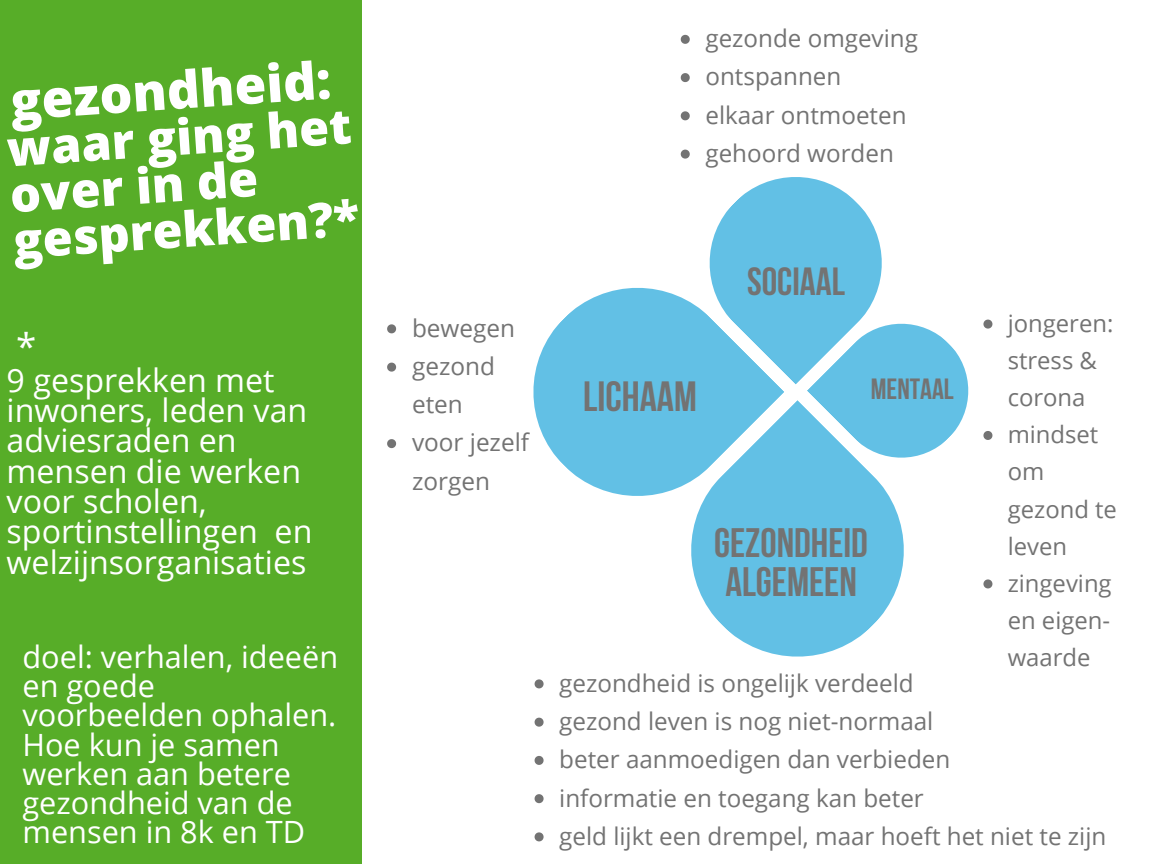
<style>
.page{position:relative;width:1152px;height:864px;background:#fff}
.page>*{position:absolute;margin:0;border:0;box-sizing:border-box;transform-origin:0 0}
.t1{font:800 51.6px "Open Sans";color:#fff}
.t2{font:800 48.6px/46px "Open Sans";color:#fff}
.t3{font:700 42.15px "Bebas Neue";color:#737373}
.t4{font:700 40.95px "Bebas Neue";color:#737373}
.t5{font:700 39.15px "Bebas Neue";color:#737373}
.t6{font:36.75px "Open Sans";color:#fff}
.t7{font:32.25px/30.3px "Open Sans";color:#fff}
.t8{font:30.75px/29.2px "Open Sans";color:#fff}
.t9{font:700 29.1px "Bebas Neue";color:#737373}
.t10{font:24.3px/38.2px "Open Sans";color:#737373}
.t11{font:24.15px "Open Sans";color:#737373}
.t12{font:23.85px/37.2px "Open Sans";color:#737373}
</style>
<div class="page">
<div style="left:0;top:0;width:362px;height:864px;background:#57ad28"></div>
<svg style="left:680px;top:149px;width:202px;height:236px;fill:#62c0e5"></svg>
<svg style="left:691px;top:400px;width:213px;height:257px;fill:#62c0e5"></svg>
<svg style="left:533px;top:245px;width:252px;height:294px;fill:#62c0e5"></svg>
<svg style="left:681px;top:35px;width:9px;height:9px"></svg>
<svg style="left:681px;top:73px;width:9px;height:9px"></svg>
<svg style="left:681px;top:111px;width:9px;height:9px"></svg>
<svg style="left:681px;top:150px;width:9px;height:9px"></svg>
<svg style="left:387px;top:324px;width:9px;height:9px"></svg>
<svg style="left:387px;top:363px;width:9px;height:9px"></svg>
<svg style="left:387px;top:439px;width:9px;height:9px"></svg>
<svg style="left:807px;top:296px;width:186px;height:189px"></svg>
<svg style="left:983px;top:579px;width:9px;height:9px"></svg>
<svg style="left:535px;top:679px;width:9px;height:9px"></svg>
<svg style="left:535px;top:718px;width:9px;height:9px"></svg>
<svg style="left:535px;top:756px;width:9px;height:9px"></svg>
<svg style="left:535px;top:794px;width:9px;height:9px"></svg>
<svg style="left:535px;top:832px;width:9px;height:9px"></svg>
<p class="t1" style="left:8px;top:65px;width:323px;rotate:-4deg">gezondheid:</p>
<p class="t2" style="left:5px;top:125px;width:348px;rotate:-4deg">waar ging het over in de gesprekken?*</p>
<p class="t6" style="left:16px;top:321px;width:22px">*</p>
<p class="t7" style="left:7px;top:364px;width:307px">9 gesprekken met inwoners, leden van adviesraden en mensen die werken voor scholen, sportinstellingen en welzijnsorganisaties</p>
<p class="t8" style="left:22px;top:641px;width:317px">doel: verhalen, ideeën en goede voorbeelden ophalen.<br>Hoe kun je samen werken aan betere gezondheid van de mensen in 8k en TD</p>
<p class="t11" style="left:705px;top:21px;width:214px">gezonde omgeving</p>
<p class="t11" style="left:705px;top:60px;width:137px">ontspannen</p>
<p class="t11" style="left:705px;top:98px;width:203px">elkaar ontmoeten</p>
<p class="t11" style="left:705px;top:136px;width:190px">gehoord worden</p>
<p class="t10" style="left:412px;top:308px;width:105px">bewegen</p>
<p class="t10" style="left:412px;top:346px;width:84px">gezond eten</p>
<p class="t10" style="left:412px;top:423px;width:119px">voor jezelf zorgen</p>
<p class="t5" style="left:747px;top:265px;width:99px">SOCIAAL</p>
<p class="t3" style="left:583px;top:379px;width:115px">LICHAAM</p>
<p class="t9" style="left:871px;top:377px;width:84px">MENTAAL</p>
<p class="t4" style="left:714px;top:527px;width:155px">GEZONDHEID</p>
<p class="t4" style="left:725px;top:565px;width:133px">ALGEMEEN</p>
<p class="t12" style="left:1008px;top:304px;width:107px">jongeren: stress &amp; corona</p>
<p class="t12" style="left:1008px;top:415px;width:111px">mindset om gezond te leven</p>
<p class="t12" style="left:1008px;top:564px;width:105px;text-align:justify">zingeving en eigen&shy;waarde</p>
<p class="t11" style="left:559px;top:666px;width:356px">gezondheid is ongelijk verdeeld</p>
<p class="t11" style="left:559px;top:704px;width:376px">gezond leven is nog niet-normaal</p>
<p class="t11" style="left:559px;top:742px;width:392px">beter aanmoedigen dan verbieden</p>
<p class="t11" style="left:559px;top:781px;width:366px">informatie en toegang kan beter</p>
<p class="t11" style="left:559px;top:819px;width:549px">geld lijkt een drempel, maar hoeft het niet te zijn</p>
</div>
